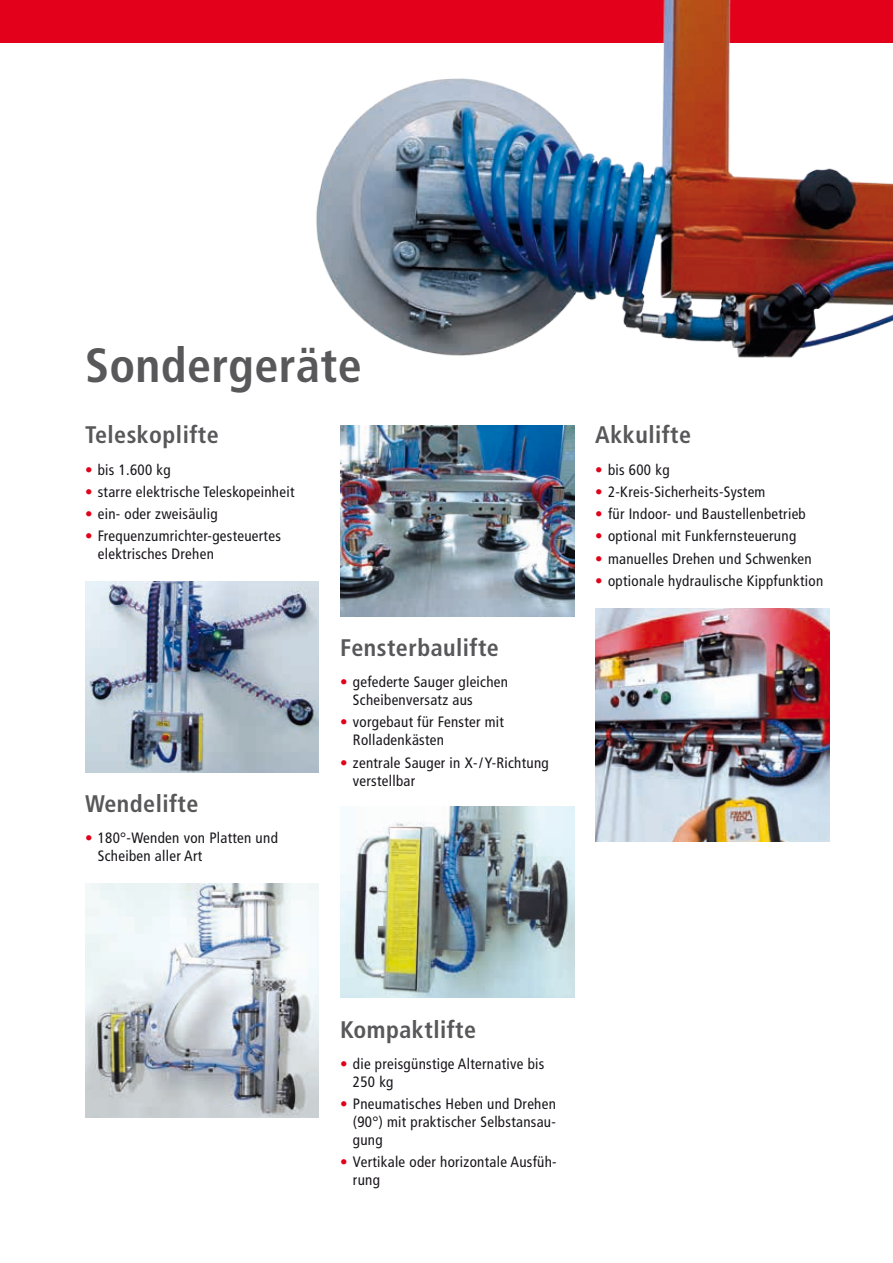
<style>
.page{position:relative;width:893px;height:1263px;background:#fff}
.page>*{position:absolute;margin:0;border:0;box-sizing:border-box;transform-origin:0 0}
.t1{font:700 condensed 48px "Frutiger";letter-spacing:.01em;color:#58585a}
.t2{font:700 condensed 24px "Frutiger";letter-spacing:.02em;color:#58585a}
.t3{font:condensed 15px/18px "Frutiger";letter-spacing:.02em;color:#1a171c}
.s1{color:#e2001a}
</style>
<div class="page">
<div style="left:0;top:0;width:893px;height:43px;background:#e2001a"></div>
<img style="left:316px;top:0;width:577px;height:358px">
<img style="left:340px;top:806px;width:234px;height:192px">
<img style="left:595px;top:608px;width:234px;height:234px">
<img style="left:85px;top:581px;width:234px;height:191px">
<img style="left:340px;top:425px;width:234px;height:192px">
<img style="left:85px;top:884px;width:234px;height:233px">
<h1 class="t1" style="left:85px;top:337px;width:278px">Sondergeräte</h1>
<h2 class="t2" style="left:85px;top:421px;width:135px">Teleskoplifte</h2>
<p class="t3" style="left:85px;top:460px;width:87px"><span class="s1">•</span> bis 1.600 kg</p>
<p class="t3" style="left:85px;top:483px;width:211px"><span class="s1">•</span> starre elektrische Teleskopeinheit</p>
<p class="t3" style="left:85px;top:505px;width:134px"><span class="s1">•</span> ein- oder zweisäulig</p>
<p class="t3" style="left:98px;top:527px;width:185px;text-indent:-13px"><span class="s1">•</span> Frequenzumrichter-gesteuertes elektrisches Drehen</p>
<h2 class="t2" style="left:85px;top:789px;width:115px">Wendelifte</h2>
<p class="t3" style="left:98px;top:829px;width:182px;text-indent:-13px"><span class="s1">•</span> 180°-Wenden von Platten und<br>Scheiben aller Art</p>
<h2 class="t2" style="left:340px;top:633px;width:160px">Fensterbaulifte</h2>
<p class="t3" style="left:353px;top:673px;width:157px;text-indent:-13px"><span class="s1">•</span> gefederte Sauger gleichen<br>Scheibenversatz aus</p>
<p class="t3" style="left:353px;top:713px;width:153px;text-indent:-13px"><span class="s1">•</span> vorgebaut für Fenster mit<br>Rolladenkästen</p>
<p class="t3" style="left:353px;top:753px;width:197px;text-indent:-13px"><span class="s1">•</span> zentrale Sauger in X-/Y-Richtung verstellbar</p>
<h2 class="t2" style="left:595px;top:421px;width:97px">Akkulifte</h2>
<p class="t3" style="left:595px;top:460px;width:76px"><span class="s1">•</span> bis 600 kg</p>
<p class="t3" style="left:595px;top:483px;width:172px"><span class="s1">•</span> 2-Kreis-Sicherheits-System</p>
<p class="t3" style="left:595px;top:505px;width:212px"><span class="s1">•</span> für Indoor- und Baustellenbetrieb</p>
<p class="t3" style="left:595px;top:527px;width:202px"><span class="s1">•</span> optional mit Funkfernsteuerung</p>
<p class="t3" style="left:595px;top:549px;width:218px"><span class="s1">•</span> manuelles Drehen und Schwenken</p>
<p class="t3" style="left:595px;top:572px;width:229px"><span class="s1">•</span> optionale hydraulische Kippfunktion</p>
<h2 class="t2" style="left:340px;top:1015px;width:137px">Kompaktlifte</h2>
<p class="t3" style="left:353px;top:1055px;width:193px;text-indent:-13px"><span class="s1">•</span> die preisgünstige Alternative bis<br>250 kg</p>
<p class="t3" style="left:353px;top:1095px;width:205px;text-align:justify;text-indent:-13px"><span class="s1">•</span> Pneumatisches Heben und Drehen (90°) mit praktischer Selbstansau&shy;gung</p>
<p class="t3" style="left:353px;top:1153px;width:205px;text-indent:-13px"><span class="s1">•</span> Vertikale oder horizontale Ausfüh&shy;rung</p>
</div>
